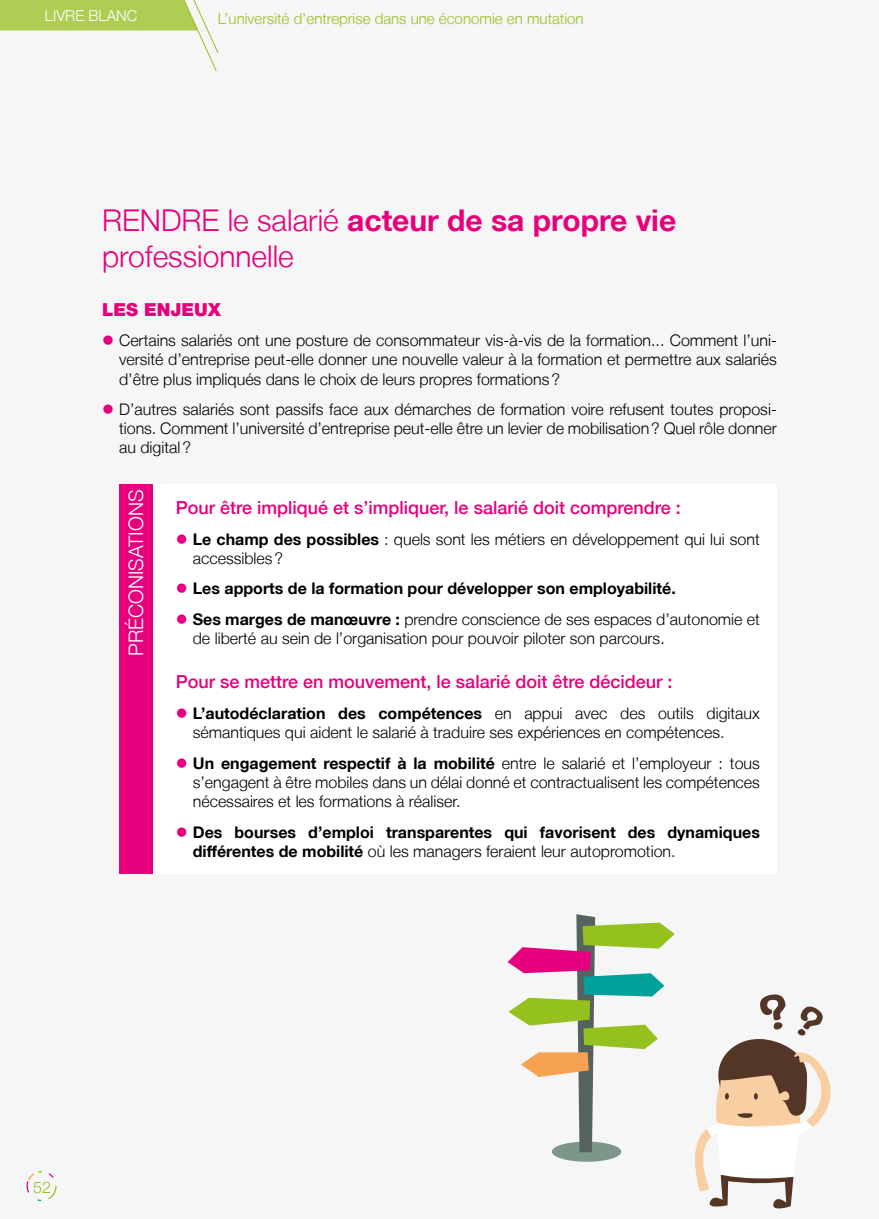
<style>
.page{position:relative;width:879px;height:1219px;background:#f6f6f6}
.page>*{position:absolute;margin:0;border:0;box-sizing:border-box;transform-origin:0 0}
.titre_préco{font:300 30px/36px "Helvetica Neue LT";color:#e6007d}
.titre_preco_bpi{font:300 20px "Helvetica Neue LT";color:#fff}
.Titre_1_préco{font:500 18px "Helvetica Neue LT";color:#e6007d}
.titre_4bis{font:900 18px "Helvetica Neue LT Std";color:#e6007d}
.t1{font:300 16px/19.2px "Helvetica Neue LT";color:#000;text-align:justify}
.t2{font:700 16px/19.2px "Helvetica Neue LT";color:#000}
.t3{font:300 16px "Helvetica Neue LT";color:#95c11f}
.t4{font:300 15px "Helvetica Neue LT";color:#95c11f}
.t5{font:300 15px "Helvetica Neue LT";color:#fff}
.s1{font-weight:700}
.s2{font-weight:300}
</style>
<div class="page">
<div style="left:119px;top:484px;width:34px;height:390px;background:#e6007d"></div>
<div style="left:153px;top:484px;width:624px;height:390px;background:#fff"></div>
<div style="left:552px;top:1141px;width:69px;height:21px;background:#7d968a;border-radius:50%"></div>
<svg style="left:507px;top:914px;width:168px;height:238px"></svg>
<svg style="left:695px;top:994px;width:136px;height:215px"></svg>
<svg style="left:26px;top:1171px;width:31px;height:30px"></svg>
<svg style="left:0;top:0;width:218px;height:71px"></svg>
<p class="t5" style="left:45px;top:7px;width:94px">LIVRE BLANC</p>
<p class="t4" style="left:218px;top:10px;width:367px">L’université d’entreprise dans une économie en mutation</p>
<p class="titre_préco" style="left:102px;top:202px;width:576px">RENDRE le salarié <span class="s1">acteur de sa propre vie </span>professionnelle</p>
<p class="titre_4bis" style="left:102px;top:298px;width:121px">LES ENJEUX</p>
<p class="t1" style="left:119px;top:330px;width:659px">Certains salariés ont une posture de consommateur vis-à-vis de la formation... Comment l’uni&shy;versité d’entreprise peut-elle donner une nouvelle valeur à la formation et permettre aux salariés d’être plus impliqués dans le choix de leurs propres formations?</p>
<p class="t1" style="left:119px;top:399px;width:659px">D’autres salariés sont passifs face aux démarches de formation voire refusent toutes proposi&shy;tions. Comment l’université d’entreprise peut-elle être un levier de mobilisation? Quel rôle donner au digital?</p>
<p class="titre_preco_bpi" style="left:124px;top:656px;width:168px;rotate:-90deg">PRÉCONISATIONS</p>
<p class="Titre_1_préco" style="left:176px;top:497px;width:506px">Pour être impliqué et s’impliquer, le salarié doit comprendre :</p>
<p class="t1" style="left:193px;top:529px;width:568px"><span class="s1">Le champ des possibles</span> : quels sont les métiers en développement qui lui sont accessibles?</p>
<p class="t2" style="left:193px;top:579px;width:484px">Les apports de la formation pour développer son employabilité.</p>
<p class="t1" style="left:193px;top:609px;width:568px"><span class="s1">Ses marges de manœuvre :</span> prendre conscience de ses espaces d’autonomie et de liberté au sein de l’organisation pour pouvoir piloter son parcours.</p>
<p class="Titre_1_préco" style="left:176px;top:671px;width:498px">Pour se mettre en mouvement, le salarié doit être décideur :</p>
<p class="t1" style="left:193px;top:703px;width:568px"><span class="s1">L’autodéclaration des compétences</span> en appui avec des outils digitaux sémantiques qui aident le salarié à traduire ses expériences en compétences.</p>
<p class="t1" style="left:193px;top:753px;width:568px"><span class="s1">Un engagement respectif à la mobilité</span> entre le salarié et l’employeur : tous s’engagent à être mobiles dans un délai donné et contractualisent les compétences nécessaires et les formations à réaliser.</p>
<p class="t2" style="left:193px;top:822px;width:568px">Des bourses d’emploi transparentes qui favorisent des dynamiques différentes de mobilité <span class="s2">où les managers feraient leur autopromotion.</span></p>
<p class="t3" style="left:33px;top:1177px;width:19px">52</p>
</div>
